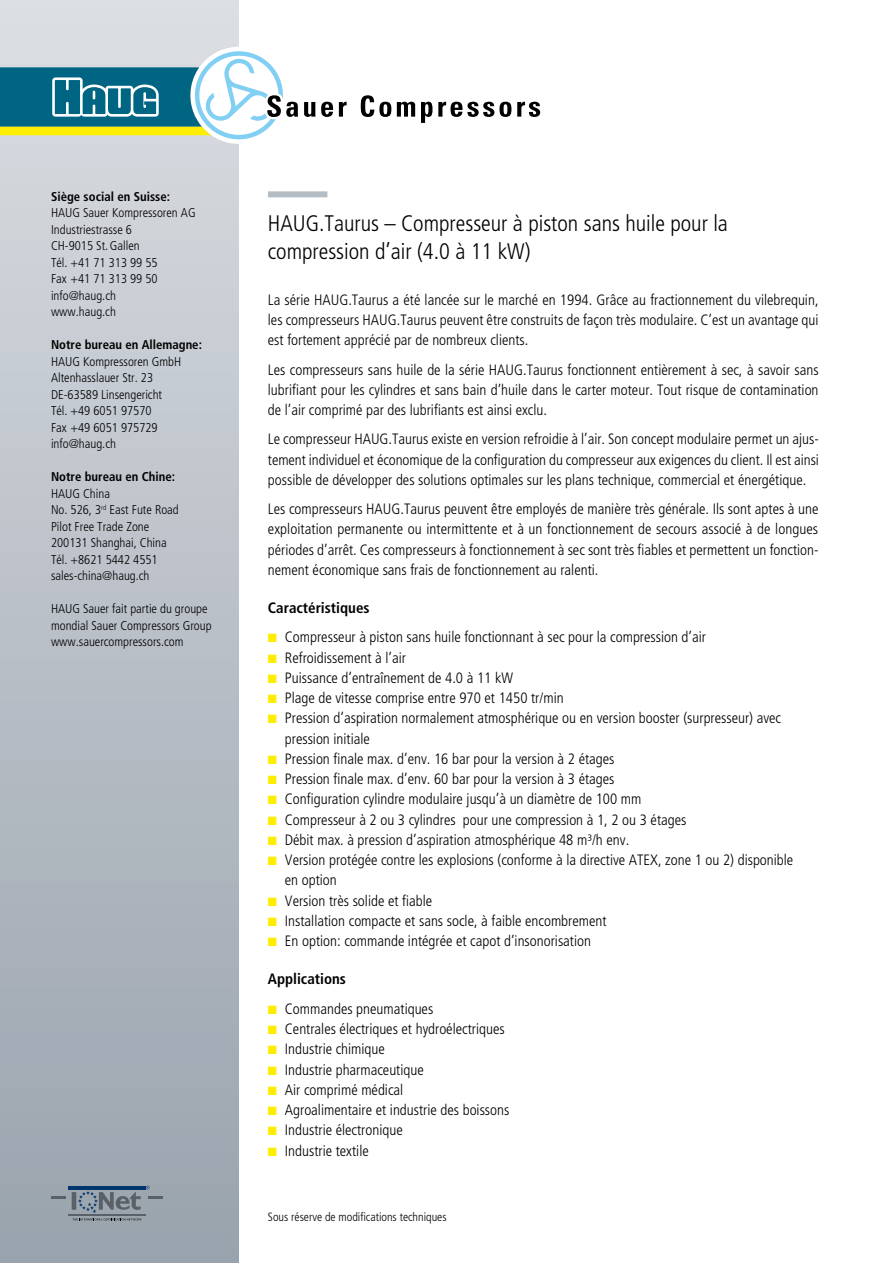
<style>
.page{position:relative;width:893px;height:1263px;background:#fff}
.page>*{position:absolute;margin:0;border:0;box-sizing:border-box;transform-origin:0 0}
.t1{font:300 condensed 22.5px/27.8px "Frutiger";color:#000}
.t2{font:300 condensed 15px/20.2px "Frutiger";color:#000;text-align:justify}
.t3{font:700 condensed 15px "Frutiger";color:#000}
.t4{font:300 condensed 12.75px/16.5px "Frutiger";color:#000}
.t5{font:700 condensed 12.75px "Frutiger";color:#000}
.t6{font:300 condensed 12px "Frutiger";color:#000}
.s1{color:#ffed00}
</style>
<div class="page">
<div style="left:0;top:0;width:238px;height:1263px;background:linear-gradient(to bottom,#dbdee3,#99a2ad)"></div>
<div style="left:190px;top:47px;width:98px;height:97px;background:#fff;border-radius:50%"></div>
<svg style="left:304px;top:102px;width:11px;height:15px"></svg>
<svg style="left:321px;top:102px;width:12px;height:15px"></svg>
<svg style="left:339px;top:102px;width:8px;height:15px"></svg>
<svg style="left:361px;top:95px;width:30px;height:22px"></svg>
<svg style="left:397px;top:102px;width:18px;height:15px"></svg>
<svg style="left:421px;top:102px;width:90px;height:21px"></svg>
<svg style="left:517px;top:102px;width:23px;height:15px"></svg>
<svg style="left:0;top:51px;width:298px;height:88px"></svg>
<div style="left:268px;top:191px;width:59px;height:6px;background:#b4bcc4"></div>
<hr style="left:68px;top:1186px;width:77px;height:3px;background:#00529e">
<hr style="left:68px;top:1214px;width:77px;height:2px;background:#939598">
<svg style="left:51px;top:1196px;width:14px;height:2px"></svg>
<svg style="left:72px;top:1186px;width:91px;height:34px;background:#788795"></svg>
<p class="t5" style="left:51px;top:189px;width:121px">Siège social en Suisse:</p>
<p class="t4" style="left:51px;top:205px;width:146px">HAUG Sauer Kompressoren AG<br>Industriestrasse 6<br>CH-9015 St.Gallen<br>Tél. +41 71 313 99 55<br>Fax +41 71 313 99 50 info@haug.ch<br>www.haug.ch</p>
<p class="t5" style="left:51px;top:337px;width:152px">Notre bureau en Allemagne:</p>
<p class="t4" style="left:51px;top:353px;width:132px">HAUG Kompressoren GmbH<br>Altenhasslauer Str. 23<br>DE-63589 Linsengericht<br>Tél. +49 6051 97570<br>Fax +49 6051 975729 info@haug.ch</p>
<p class="t5" style="left:51px;top:469px;width:126px">Notre bureau en Chine:</p>
<p class="t4" style="left:51px;top:485px;width:129px">HAUG China<br>No. 526, 3<sup>rd</sup> East Fute Road<br>Pilot Free Trade Zone<br>200131 Shanghai, China<br>Tél. +8621 5442 4551 sales-china@haug.ch</p>
<p class="t4" style="left:51px;top:601px;width:162px">HAUG Sauer fait partie du groupe mondial Sauer Compressors Group www.sauercompressors.com</p>
<h1 class="t1" style="left:268px;top:210px;width:462px">HAUG.Taurus – Compresseur à piston sans huile pour la compression d’air (4.0 à 11 kW)</h1>
<p class="t2" style="left:268px;top:290px;width:552px">La série HAUG.Taurus a été lancée sur le marché en 1994. Grâce au fractionnement du vilebrequin, les compresseurs HAUG.Taurus peuvent être construits de façon très modulaire. C’est un avantage qui est fortement apprécié par de nombreux clients.</p>
<p class="t2" style="left:268px;top:360px;width:552px">Les compresseurs sans huile de la série HAUG.Taurus fonctionnent entièrement à sec, à savoir sans lubrifiant pour les cylindres et sans bain d’huile dans le carter moteur. Tout risque de contamination de l’air comprimé par des lubrifiants est ainsi exclu.</p>
<p class="t2" style="left:268px;top:429px;width:553px">Le compresseur HAUG.Taurus existe en version refroidie à l’air. Son concept modulaire permet un ajus&shy;tement individuel et économique de la configuration du compresseur aux exigences du client. Il est ainsi possible de développer des solutions optimales sur les plans technique, commercial et énergétique.</p>
<p class="t2" style="left:268px;top:499px;width:552px">Les compresseurs HAUG.Taurus peuvent être employés de manière très générale. Ils sont aptes à une exploitation permanente ou intermittente et à un fonctionnement de secours associé à de longues périodes d’arrêt. Ces compresseurs à fonctionnement à sec sont très fiables et permettent un fonction&shy;nement économique sans frais de fonctionnement au ralenti.</p>
<p class="t3" style="left:268px;top:599px;width:103px">Caractéristiques</p>
<p class="t2" style="left:268px;top:627px;width:440px"><span class="s1">■</span> Compresseur à piston sans huile fonctionnant à sec pour la compression d’air</p>
<p class="t2" style="left:268px;top:648px;width:140px"><span class="s1">■</span> Refroidissement à l’air</p>
<p class="t2" style="left:268px;top:668px;width:247px"><span class="s1">■</span> Puissance d’entraînement de 4.0 à 11 kW</p>
<p class="t2" style="left:268px;top:688px;width:297px"><span class="s1">■</span> Plage de vitesse comprise entre 970 et 1450 tr/min</p>
<p class="t2" style="left:285px;top:708px;width:498px;text-indent:-17px"><span class="s1">■</span> Pression d’aspiration normalement atmosphérique ou en version booster (surpresseur) avec pression initiale</p>
<p class="t2" style="left:268px;top:749px;width:348px"><span class="s1">■</span> Pression finale max. d’env. 16 bar pour la version à 2 étages</p>
<p class="t2" style="left:268px;top:769px;width:348px"><span class="s1">■</span> Pression finale max. d’env. 60 bar pour la version à 3 étages</p>
<p class="t2" style="left:268px;top:789px;width:375px"><span class="s1">■</span> Configuration cylindre modulaire jusqu’à un diamètre de 100 mm</p>
<p class="t2" style="left:268px;top:810px;width:420px"><span class="s1">■</span> Compresseur à 2 ou 3 cylindres pour une compression à 1, 2 ou 3 étages</p>
<p class="t2" style="left:268px;top:830px;width:363px"><span class="s1">■</span> Débit max. à pression d’aspiration atmosphérique 48 m³/h env.</p>
<p class="t2" style="left:285px;top:850px;width:510px;text-indent:-17px"><span class="s1">■</span> Version protégée contre les explosions (conforme à la directive ATEX, zone 1 ou 2) disponible en option</p>
<p class="t2" style="left:268px;top:891px;width:166px"><span class="s1">■</span> Version très solide et fiable</p>
<p class="t2" style="left:268px;top:911px;width:340px"><span class="s1">■</span> Installation compacte et sans socle, à faible encombrement</p>
<p class="t2" style="left:268px;top:931px;width:325px"><span class="s1">■</span> En option: commande intégrée et capot d’insonorisation</p>
<p class="t3" style="left:268px;top:970px;width:80px">Applications</p>
<p class="t2" style="left:268px;top:999px;width:167px"><span class="s1">■</span> Commandes pneumatiques</p>
<p class="t2" style="left:268px;top:1019px;width:238px"><span class="s1">■</span> Centrales électriques et hydroélectriques</p>
<p class="t2" style="left:268px;top:1039px;width:119px"><span class="s1">■</span> Industrie chimique</p>
<p class="t2" style="left:268px;top:1059px;width:157px"><span class="s1">■</span> Industrie pharmaceutique</p>
<p class="t2" style="left:268px;top:1080px;width:137px"><span class="s1">■</span> Air comprimé médical</p>
<p class="t2" style="left:268px;top:1100px;width:243px"><span class="s1">■</span> Agroalimentaire et industrie des boissons</p>
<p class="t2" style="left:268px;top:1120px;width:136px"><span class="s1">■</span> Industrie électronique</p>
<p class="t2" style="left:268px;top:1140px;width:102px"><span class="s1">■</span> Industrie textile</p>
<p class="t6" style="left:268px;top:1210px;width:180px">Sous réserve de modifications techniques</p>
</div>
